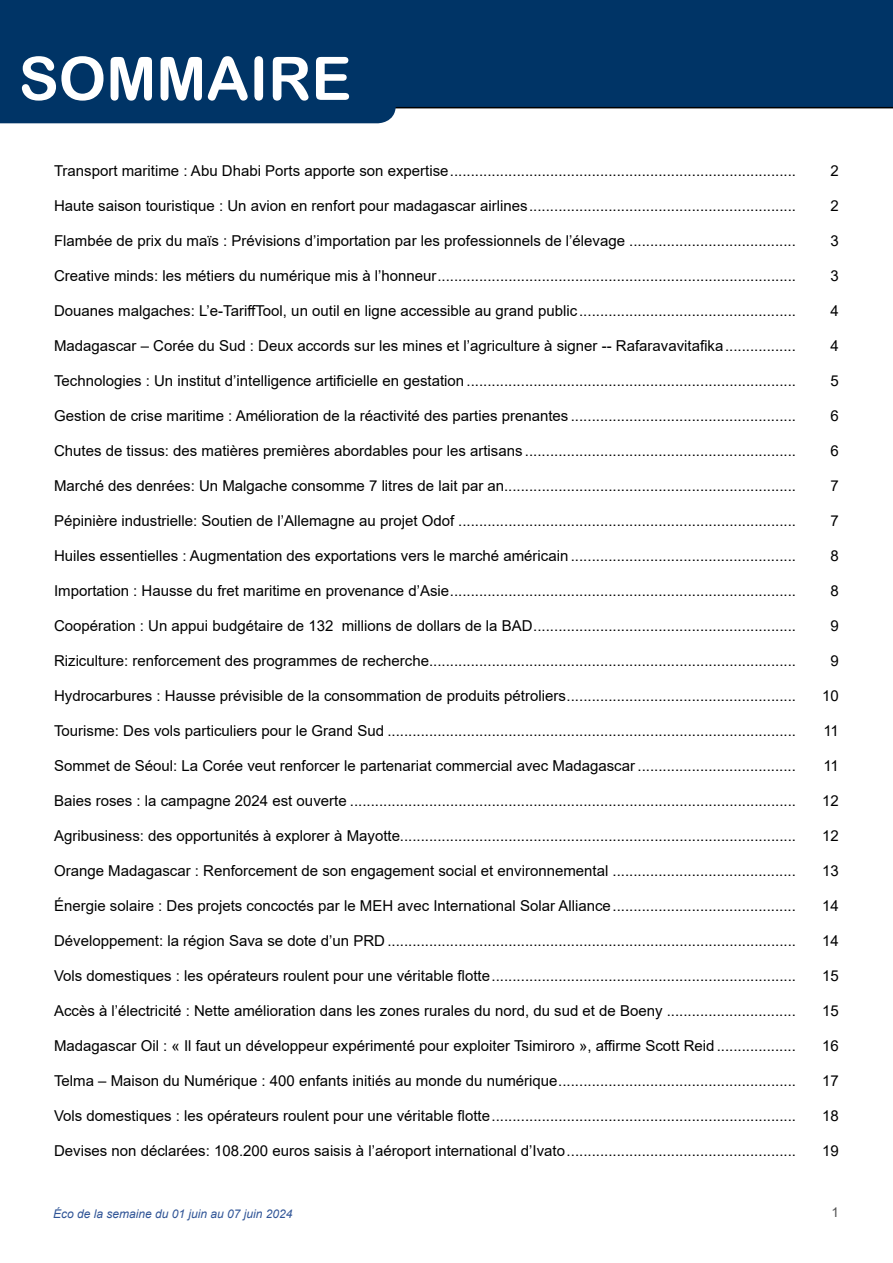
<style>
.page{position:relative;width:893px;height:1263px;background:#fff}
.page>*{position:absolute;margin:0;border:0;box-sizing:border-box;transform-origin:0 0}
.titre{font:60px "Arial Rounded MT Bold";color:#fff}
.t1{font:15px "Arial";color:#000}
.t2{font:13.5px "Arial";color:#525252}
.t3{font:italic 12px "Arial";color:#2f5496}
</style>
<div class="page">
<div style="left:0;top:0;width:893px;height:108px;background:#003466"></div>
<div style="left:0;top:1px;width:396px;height:122px;background:#003466"></div>
<p class="titre" style="left:19px;top:43px;width:334px">SOMMAIRE</p>
<p class="t1" style="left:54px;top:160px;width:744px">Transport maritime : Abu Dhabi Ports apporte son expertise...................................................................................</p>
<p class="t1" style="left:831px;top:160px;width:10px">2</p>
<p class="t1" style="left:54px;top:195px;width:743px">Haute saison touristique : Un avion en renfort pour madagascar airlines................................................................</p>
<p class="t1" style="left:831px;top:195px;width:10px">2</p>
<p class="t1" style="left:54px;top:230px;width:743px">Flambée de prix du maïs : Prévisions d’importation par les professionnels de l’élevage ........................................</p>
<p class="t1" style="left:831px;top:230px;width:10px">3</p>
<p class="t1" style="left:54px;top:265px;width:744px">Creative minds: les métiers du numérique mis à l’honneur......................................................................................</p>
<p class="t1" style="left:831px;top:265px;width:10px">3</p>
<p class="t1" style="left:54px;top:300px;width:743px">Douanes malgaches: L’e-TariffTool, un outil en ligne accessible au grand public....................................................</p>
<p class="t1" style="left:831px;top:300px;width:10px">4</p>
<p class="t1" style="left:54px;top:335px;width:743px">Madagascar – Corée du Sud : Deux accords sur les mines et l’agriculture à signer -- Rafaravavitafika.................</p>
<p class="t1" style="left:831px;top:335px;width:10px">4</p>
<p class="t1" style="left:54px;top:370px;width:744px">Technologies : Un institut d’intelligence artificielle en gestation ...............................................................................</p>
<p class="t1" style="left:831px;top:370px;width:10px">5</p>
<p class="t1" style="left:54px;top:405px;width:743px">Gestion de crise maritime : Amélioration de la réactivité des parties prenantes ......................................................</p>
<p class="t1" style="left:831px;top:405px;width:10px">6</p>
<p class="t1" style="left:54px;top:440px;width:743px">Chutes de tissus: des matières premières abordables pour les artisans .................................................................</p>
<p class="t1" style="left:831px;top:440px;width:10px">6</p>
<p class="t1" style="left:54px;top:475px;width:743px">Marché des denrées: Un Malgache consomme 7 litres de lait par an......................................................................</p>
<p class="t1" style="left:831px;top:475px;width:10px">7</p>
<p class="t1" style="left:54px;top:510px;width:744px">Pépinière industrielle: Soutien de l’Allemagne au projet Odof .................................................................................</p>
<p class="t1" style="left:831px;top:510px;width:10px">7</p>
<p class="t1" style="left:54px;top:545px;width:743px">Huiles essentielles : Augmentation des exportations vers le marché américain ......................................................</p>
<p class="t1" style="left:831px;top:545px;width:10px">8</p>
<p class="t1" style="left:54px;top:580px;width:744px">Importation : Hausse du fret maritime en provenance d’Asie...................................................................................</p>
<p class="t1" style="left:831px;top:580px;width:10px">8</p>
<p class="t1" style="left:54px;top:615px;width:743px">Coopération : Un appui budgétaire de 132 millions de dollars de la BAD...............................................................</p>
<p class="t1" style="left:831px;top:615px;width:10px">9</p>
<p class="t1" style="left:54px;top:650px;width:744px">Riziculture: renforcement des programmes de recherche........................................................................................</p>
<p class="t1" style="left:831px;top:650px;width:10px">9</p>
<p class="t1" style="left:54px;top:685px;width:743px">Hydrocarbures : Hausse prévisible de la consommation de produits pétroliers.......................................................</p>
<p class="t1" style="left:822px;top:685px;width:18px">10</p>
<p class="t1" style="left:54px;top:720px;width:744px">Tourisme: Des vols particuliers pour le Grand Sud ..................................................................................................</p>
<p class="t1" style="left:823px;top:720px;width:17px">11</p>
<p class="t1" style="left:54px;top:755px;width:743px">Sommet de Séoul: La Corée veut renforcer le partenariat commercial avec Madagascar ......................................</p>
<p class="t1" style="left:823px;top:755px;width:17px">11</p>
<p class="t1" style="left:54px;top:790px;width:744px">Baies roses : la campagne 2024 est ouverte ...........................................................................................................</p>
<p class="t1" style="left:822px;top:790px;width:18px">12</p>
<p class="t1" style="left:54px;top:825px;width:744px">Agribusiness: des opportunités à explorer à Mayotte...............................................................................................</p>
<p class="t1" style="left:822px;top:825px;width:18px">12</p>
<p class="t1" style="left:54px;top:860px;width:743px">Orange Madagascar : Renforcement de son engagement social et environnemental ............................................</p>
<p class="t1" style="left:822px;top:860px;width:18px">13</p>
<p class="t1" style="left:54px;top:895px;width:743px">Énergie solaire : Des projets concoctés par le MEH avec International Solar Alliance............................................</p>
<p class="t1" style="left:822px;top:895px;width:18px">14</p>
<p class="t1" style="left:54px;top:930px;width:744px">Développement: la région Sava se dote d’un PRD ..................................................................................................</p>
<p class="t1" style="left:822px;top:930px;width:18px">14</p>
<p class="t1" style="left:54px;top:965px;width:744px">Vols domestiques : les opérateurs roulent pour une véritable flotte.........................................................................</p>
<p class="t1" style="left:822px;top:965px;width:18px">15</p>
<p class="t1" style="left:54px;top:1000px;width:743px">Accès à l’électricité : Nette amélioration dans les zones rurales du nord, du sud et de Boeny ...............................</p>
<p class="t1" style="left:822px;top:1000px;width:18px">15</p>
<p class="t1" style="left:54px;top:1035px;width:743px">Madagascar Oil : « Il faut un développeur expérimenté pour exploiter Tsimiroro », affirme Scott Reid ...................</p>
<p class="t1" style="left:822px;top:1035px;width:18px">16</p>
<p class="t1" style="left:54px;top:1070px;width:743px">Telma – Maison du Numérique : 400 enfants initiés au monde du numérique.........................................................</p>
<p class="t1" style="left:822px;top:1070px;width:18px">17</p>
<p class="t1" style="left:54px;top:1105px;width:744px">Vols domestiques : les opérateurs roulent pour une véritable flotte.........................................................................</p>
<p class="t1" style="left:822px;top:1105px;width:18px">18</p>
<p class="t1" style="left:54px;top:1140px;width:743px">Devises non déclarées: 108.200 euros saisis à l’aéroport international d’Ivato.......................................................</p>
<p class="t1" style="left:822px;top:1140px;width:18px">19</p>
<p class="t3" style="left:53px;top:1205px;width:241px">Éco de la semaine du 01 juin au 07 juin 2024</p>
<p class="t2" style="left:831px;top:1203px;width:9px">1</p>
</div>
